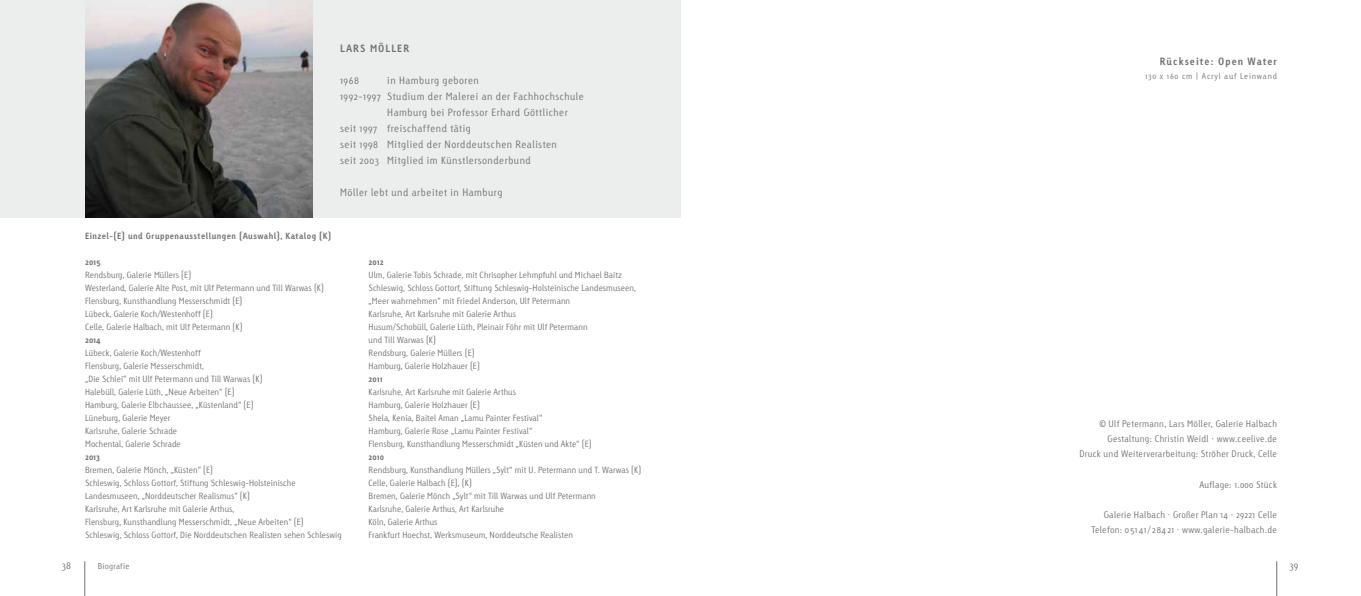
<style>
.page{position:relative;width:1361px;height:596px;background:#fff}
.page>*{position:absolute;margin:0;border:0;box-sizing:border-box;transform-origin:0 0}
.t1{font:300 10px "Linotype Tetria";letter-spacing:.05em;color:#707172}
.t2{font:700 10px "Linotype Tetria";letter-spacing:.1em;color:#707172}
.t3{font:300 9px/15px "Linotype Tetria";letter-spacing:.03em;color:#707172;text-align:right}
.t4{font:300 8.5px/13px "Linotype Tetria";letter-spacing:.01em;color:#707172}
.t5{font:700 8.5px "Linotype Tetria";letter-spacing:.05em;color:#707172}
.t6{font:700 8.5px "Linotype Tetria";letter-spacing:.01em;color:#707172}
.t7{font:300 8px "Linotype Tetria";letter-spacing:.095em;color:#707172}
</style>
<div class="page">
<hr style="left:1276px;top:561px;width:1px;height:34px;background:#707172">
<hr style="left:85px;top:561px;width:1px;height:34px;background:#707172">
<div style="left:0;top:0;width:680px;height:217px;background:#eceded"></div>
<img style="left:85px;top:0;width:227px;height:217px">
<p class="t2" style="left:340px;top:42px;width:7px">LARS</p>
<p class="t2" style="left:370px;top:42px;width:8px">MÖLLER</p>
<p class="t1" style="left:340px;top:74px;width:20px">1968</p>
<p class="t1" style="left:387px;top:74px;width:93px">in Hamburg geboren</p>
<p class="t1" style="left:340px;top:90px;width:245px">1992-1997 Studium der Malerei an der Fachhochschule</p>
<p class="t1" style="left:387px;top:106px;width:182px">Hamburg bei Professor Erhard Göttlicher</p>
<p class="t1" style="left:340px;top:122px;width:132px">seit 1997 freischaffend tätig</p>
<p class="t1" style="left:340px;top:138px;width:218px">seit 1998 Mitglied der N orddeutschen Realisten</p>
<p class="t1" style="left:340px;top:154px;width:192px">seit 2003 Mitglied im Künstlersonderbund</p>
<p class="t1" style="left:340px;top:186px;width:164px">Möller lebt und arbeitet in Hamburg</p>
<p class="t5" style="left:85px;top:230px;width:248px">Einzel-(E) und Gruppenausstellungen (Auswahl), Katalog (K)</p>
<p class="t6" style="left:85px;top:256px;width:17px">2015</p>
<p class="t4" style="left:85px;top:268px;width:240px">Rendsburg, Galerie Müllers (E)<br>Westerland, Galerie Alte Post, mit Ulf Petermann und Till Warwas (K)<br>Flensburg, Kunsthandlung Messerschmidt (E)<br>Lübeck, Galerie Koch/Westenhoff (E)<br>Celle, Galerie Halbach, mit Ulf Petermann (K)</p>
<p class="t6" style="left:85px;top:334px;width:17px">2014</p>
<p class="t4" style="left:85px;top:346px;width:179px">Lübeck, Galerie Koch/Westenhoff<br>Flensburg, Galerie Messerschmidt,<br>„Die Schlei“ mit Ulf Petermann und Till Warwas (K)<br>Halebüll, Galerie Lüth, „N eue Arbeiten“ (E)<br>Hamburg, Galerie Elbchaussee, „Küstenland“ (E)<br>Lüneburg, Galerie Meyer<br>Karlsruhe, Galerie Schrade<br>Mochental, Galerie Schrade</p>
<p class="t6" style="left:85px;top:451px;width:17px">2013</p>
<p class="t4" style="left:85px;top:463px;width:258px">Bremen, Galerie Mönch, „Küsten“ (E)<br>Schleswig, Schloss Gottorf, Stiftung Schleswig-Holsteinische Landesmuseen, „N orddeutscher Realismus“ (K)<br>Karlsruhe, Art Karlsruhe mit Galerie Arthus,<br>Flensburg, Kunsthandlung Messerschmidt, „N eue Arbeiten“ (E)<br>Schleswig, Schloss Gottorf, Die N orddeutschen Realisten sehen Schleswig</p>
<p class="t6" style="left:369px;top:256px;width:17px">2012</p>
<p class="t4" style="left:369px;top:268px;width:269px">Ulm, Galerie Tobis Schrade, mit Chrisopher Lehmpfuhl und Michael Baitz Schleswig, Schloss Gottorf, Stiftung Schleswig-Holsteinische Landesmuseen, „Meer wahrnehmen“ mit Friedel Anderson, Ulf Petermann<br>Karlsruhe, Art Karlsruhe mit Galerie Arthus<br>Husum/Schobüll, Galerie Lüth, Pleinair Föhr mit Ulf Petermann<br>und Till Warwas (K)<br>Rendsburg, Galerie Müllers (E)<br>Hamburg, Galerie Holzhauer (E)</p>
<p class="t6" style="left:369px;top:373px;width:16px">2011</p>
<p class="t4" style="left:369px;top:385px;width:225px">Karlsruhe, Art Karlsruhe mit Galerie Arthus<br>Hamburg, Galerie Holzhauer (E)<br>Shela, Kenia, Baitel Aman „Lamu Painter Festival“<br>Hamburg, Galerie Rose „Lamu Painter Festival“<br>Flensburg, Kunsthandlung Messerschmidt „Küsten und Akte“ (E)</p>
<p class="t6" style="left:369px;top:451px;width:17px">2010</p>
<p class="t4" style="left:369px;top:463px;width:274px">Rendsburg, Kunsthandlung Müllers „Sylt“ mit U. Petermann und T. Warwas (K)<br>Celle, Galerie Halbach (E), (K)<br>Bremen, Galerie Mönch „Sylt“ mit Till Warwas und Ulf Petermann<br>Karlsruhe, Galerie Arthus, Art Karlsruhe<br>Köln, Galerie Arthus<br>Frankfurt Hoechst, Werksmuseum, N orddeutsche Realisten</p>
<p class="t2" style="left:1160px;top:55px;width:119px">Rückseite: Open Water</p>
<p class="t7" style="left:1145px;top:71px;width:133px">130 x 160 cm | Acryl auf Leinwand</p>
<p class="t3" style="left:1079px;top:416px;width:199px">© Ulf Petermann, Lars Möller, Galerie Halbach<br>Gestaltung: Christin Weidl · www.ceelive.de<br>Druck und Weiterverarbeitung: Ströher Druck, Celle</p>
<p class="t3" style="left:1199px;top:476px;width:79px">Auflage: 1.000 Stück</p>
<p class="t3" style="left:1091px;top:506px;width:187px">Galerie Halbach · Großer Plan 14 · 29221 Celle<br>Telefon: 05141/28421 · www.galerie-halbach.de</p>
<p class="t1" style="left:62px;top:559px;width:11px">38</p>
<p class="t7" style="left:98px;top:561px;width:33px">Biografie</p>
<p class="t1" style="left:1289px;top:559px;width:10px">39</p>
</div>
